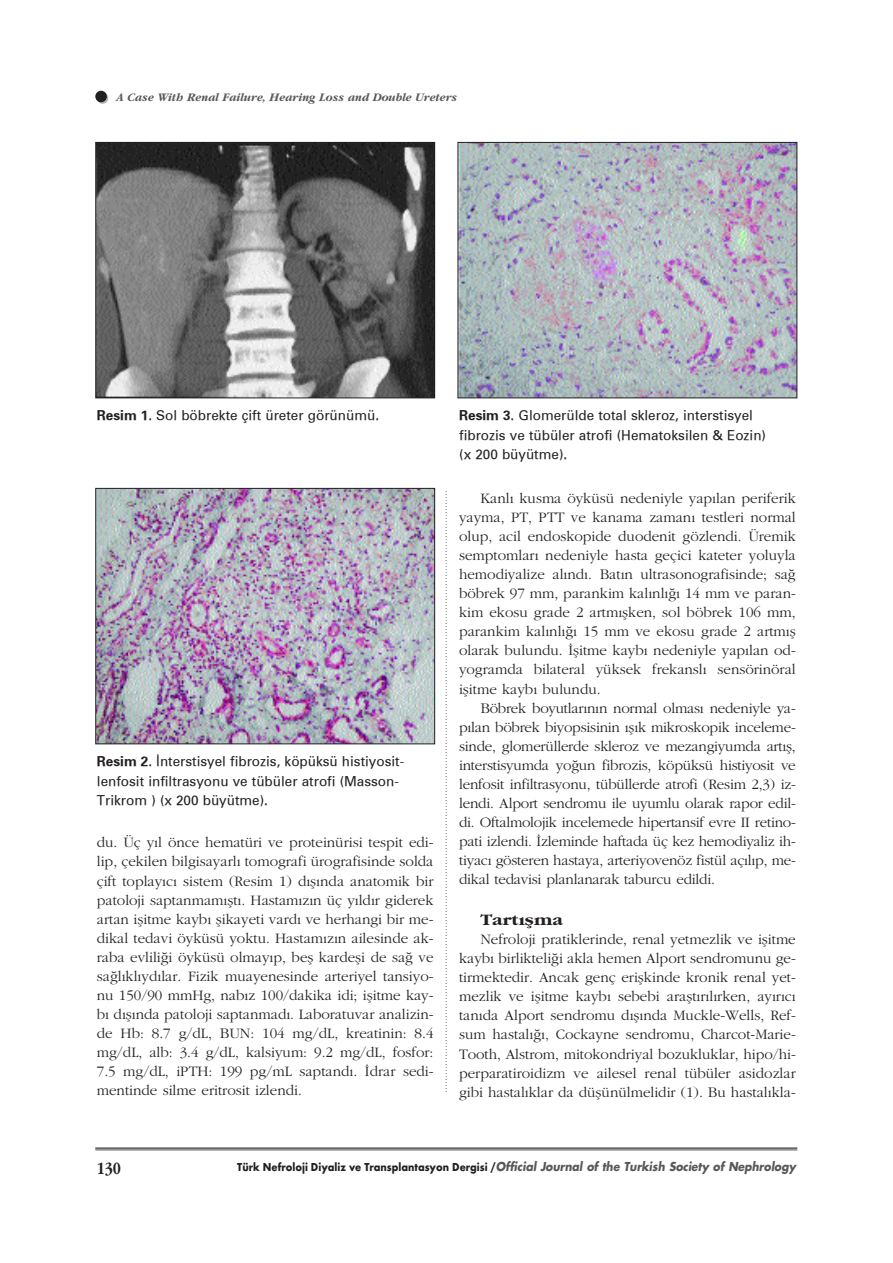
<style>
.page{position:relative;width:893px;height:1263px;background:#fff}
.page>*{position:absolute;margin:0;border:0;box-sizing:border-box;transform-origin:0 0}
.t1{font:18px "Garamond T Bold";color:#231f20;scale:.8 1}
.t2{font:16.5px "Garamond T Bold";color:#231f20;scale:1.2 1}
.t3{font:15px/19px "Garamond T";color:#231f20;text-align:justify}
.t4{font:13.5px/19.6px "Univers Turk";color:#231f20}
.t5{font:italic 700 12px "Futura";color:#57585a;scale:.9 1}
.t6{font:italic 12px "Garamond T Bold";color:#57585a}
.s1{font-family:"Univers Turk B"}
.s2{font-style:normal;color:#231f20}
</style>
<div class="page">
<hr style="left:95px;top:1148px;width:702px;height:3px;background:#939598">
<hr style="left:95px;top:1148px;width:702px;height:1px;background:#231f20">
<svg style="left:446px;top:491px;width:1px;height:601px"></svg>
<svg style="left:97px;top:92px;width:11px;height:12px"></svg>
<div style="left:95px;top:91px;width:12px;height:11px;background:#231f20;border-radius:50%"></div>
<img style="left:97px;top:144px;width:336px;height:252px">
<div style="left:95px;top:142px;width:340px;height:256px;border:1px solid #231f20"></div>
<img style="left:97px;top:490px;width:336px;height:252px">
<div style="left:95px;top:488px;width:340px;height:256px;border:1px solid #231f20"></div>
<img style="left:459px;top:144px;width:336px;height:252px">
<div style="left:457px;top:142px;width:340px;height:256px;border:1px solid #231f20"></div>
<p class="t6" style="left:117px;top:93px;width:342px">A Case With Renal Failure, Hearing Loss and Double Ureters</p>
<p class="t4" style="left:97px;top:405px;width:283px"><span class="s1">Resim 1</span>. Sol böbrekte çift üreter görünümü.</p>
<p class="t4" style="left:97px;top:751px;width:309px"><span class="s1">Resim 2</span>. ‹nterstisyel fibrozis, köpüksü histiyosit&shy;lenfosit infiltrasyonu ve tübüler atrofi (Masson-<br>Trikrom ) (x 200 büyütme).</p>
<p class="t3" style="left:97px;top:835px;width:338px">du. Üç y›l önce hematüri ve proteinürisi tespit edi&shy;lip, çekilen bilgisayarl› tomografi ürografisinde solda çift toplay›c› sistem (Resim 1) d›fl›nda anatomik bir patoloji saptanmam›flt›. Hastam›z›n üç y›ld›r giderek artan iflitme kayb› flikayeti vard› ve herhangi bir me&shy;dikal tedavi öyküsü yoktu. Hastam›z›n ailesinde ak&shy;raba evlili¤i öyküsü olmay›p, befl kardefli de sa¤ ve sa¤l›kl›yd›lar. Fizik muayenesinde arteriyel tansiyo&shy;nu 150/90 mmHg, nab›z 100/dakika idi; iflitme kay&shy;b› d›fl›nda patoloji saptanmad›. Laboratuvar analizin&shy;de Hb: 8.7 g/dL, BUN: 104 mg/dL, kreatinin: 8.4 mg/dL, alb: 3.4 g/dL, kalsiyum: 9.2 mg/dL, fosfor:<br>7.5 mg/dL, iPTH: 199 pg/mL saptand›. ‹drar sedi&shy;mentinde silme eritrosit izlendi.</p>
<p class="t4" style="left:459px;top:405px;width:308px"><span class="s1">Resim 3</span>. Glomerülde total skleroz, interstisyel fibrozis ve tübüler atrofi (Hematoksilen &amp; Eozin) (x 200 büyütme).</p>
<p class="t3" style="left:459px;top:491px;width:338px;text-indent:21px">Kanl› kusma öyküsü nedeniyle yap›lan periferik yayma, PT, PTT ve kanama zaman› testleri normal olup, acil endoskopide duodenit gözlendi. Üremik semptomlar› nedeniyle hasta geçici kateter yoluyla hemodiyalize al›nd›. Bat›n ultrasonografisinde; sa¤ böbrek 97 mm, parankim kal›nl›¤› 14 mm ve paran&shy;kim ekosu grade 2 artm›flken, sol böbrek 106 mm, parankim kal›nl›¤› 15 mm ve ekosu grade 2 artm›fl olarak bulundu. ‹flitme kayb› nedeniyle yap›lan od&shy;yogramda bilateral yüksek frekansl› sensörinöral iflitme kayb› bulundu.</p>
<p class="t3" style="left:459px;top:700px;width:338px;text-indent:21px">Böbrek boyutlar›n›n normal olmas› nedeniyle ya&shy;p›lan böbrek biyopsisinin ›fl›k mikroskopik inceleme&shy;sinde, glomerüllerde skleroz ve mezangiyumda art›fl, interstisyumda yo¤un fibrozis, köpüksü histiyosit ve lenfosit infiltrasyonu, tübüllerde atrofi (Resim 2,3) iz&shy;lendi. Alport sendromu ile uyumlu olarak rapor edil&shy;di. Oftalmolojik incelemede hipertansif evre II retino&shy;pati izlendi. ‹zleminde haftada üç kez hemodiyaliz ih&shy;tiyac› gösteren hastaya, arteriyovenöz fistül aç›l›p, me&shy;dikal tedavisi planlanarak taburcu edildi.</p>
<p class="t2" style="left:480px;top:914px;width:70px">Tart›flma</p>
<p class="t3" style="left:459px;top:932px;width:338px;text-indent:21px">Nefroloji pratiklerinde, renal yetmezlik ve iflitme kayb› birlikteli¤i akla hemen Alport sendromunu ge&shy;tirmektedir. Ancak genç eriflkinde kronik renal yet&shy;mezlik ve iflitme kayb› sebebi araflt›r›l›rken, ay›r›c› tan›da Alport sendromu d›fl›nda Muckle-Wells, Ref&shy;sum hastal›¤›, Cockayne sendromu, Charcot-Marie-Tooth, Alstrom, mitokondriyal bozukluklar, hipo/hi&shy;perparatiroidizm ve ailesel renal tübüler asidozlar gibi hastal›klar da düflünülmelidir (1). Bu hastal›kla-</p>
<p class="t1" style="left:97px;top:1162px;width:32px">130</p>
<p class="t5" style="left:237px;top:1161px;width:622px"><span class="s2">Türk Nefroloji Diyaliz ve Transplantasyon Dergisi /</span>Official Journal of the Turkish Society of Nephrology</p>
</div>
